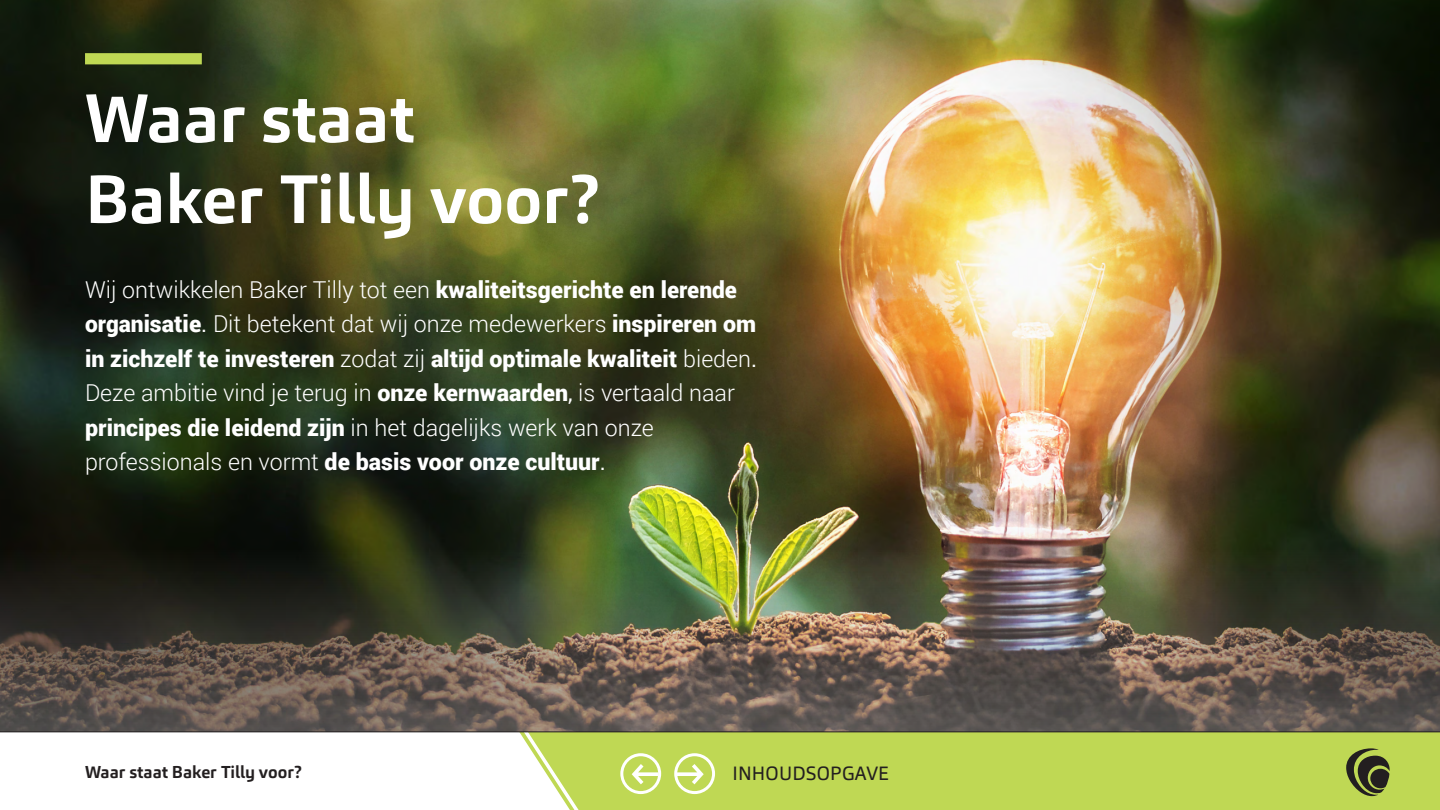
<style>
.page{position:relative;width:1440px;height:810px;background:#fff}
.page>*{position:absolute;margin:0;border:0;box-sizing:border-box;transform-origin:0 0}
.t1{font:700 67.5px/81px "Carnac";color:#fff}
.t2{font:300 23.25px/34.5px "Roboto";color:#fff}
.t3{font:18.98px "Carnac";letter-spacing:.01em;color:#231f20}
.t4{font:700 17.02px "Carnac";color:#231f20}
.s1{font-weight:900}
.s2{font-weight:400}
</style>
<div class="page">
<img style="left:0;top:0;width:1440px;height:731px">
<div style="left:496px;top:732px;width:944px;height:78px;background:#bfd854"></div>
<svg style="left:0;top:732px;width:579px;height:78px"></svg>
<div style="left:620px;top:753px;width:41px;height:41px;border:3px solid #fff;border-radius:50%"></div>
<svg style="left:632px;top:764px;width:27px;height:20px"></svg>
<div style="left:674px;top:753px;width:41px;height:41px;border:3px solid #fff;border-radius:50%"></div>
<svg style="left:677px;top:764px;width:27px;height:20px"></svg>
<svg style="left:1346px;top:748px;width:44px;height:48px"></svg>
<hr style="left:0;top:731px;width:1440px;height:1px;background:#231f20">
<div style="left:85px;top:53px;width:117px;height:11px;background:#bfd854"></div>
<p class="t1" style="left:85px;top:78px;width:516px">Waar staat<br>Baker Tilly voor?</p>
<p class="t2" style="left:85px;top:271px;width:674px">Wij ontwikkelen Baker Tilly tot een <span class="s1">kwaliteitsgerichte en lerende organisatie</span><span class="s2">.</span> Dit betekent dat wij onze medewerkers <span class="s1">inspireren om in zichzelf te investeren</span> zodat zij <span class="s1">altijd optimale kwaliteit</span> bieden<span class="s2">.<br></span>Deze ambitie vind je terug in <span class="s1">onze kernwaarden</span><span class="s2">,</span> is vertaald naar <span class="s1">principes die leidend zijn</span> in het dagelijks werk van onze professionals en vormt <span class="s1">de basis voor onze cultuur</span><span class="s2">.</span></p>
<p class="t4" style="left:85px;top:761px;width:218px">Waar staat Baker Tilly voor?</p>
<p class="t3" style="left:732px;top:761px;width:158px">INHOUDSOPGAVE</p>
</div>
